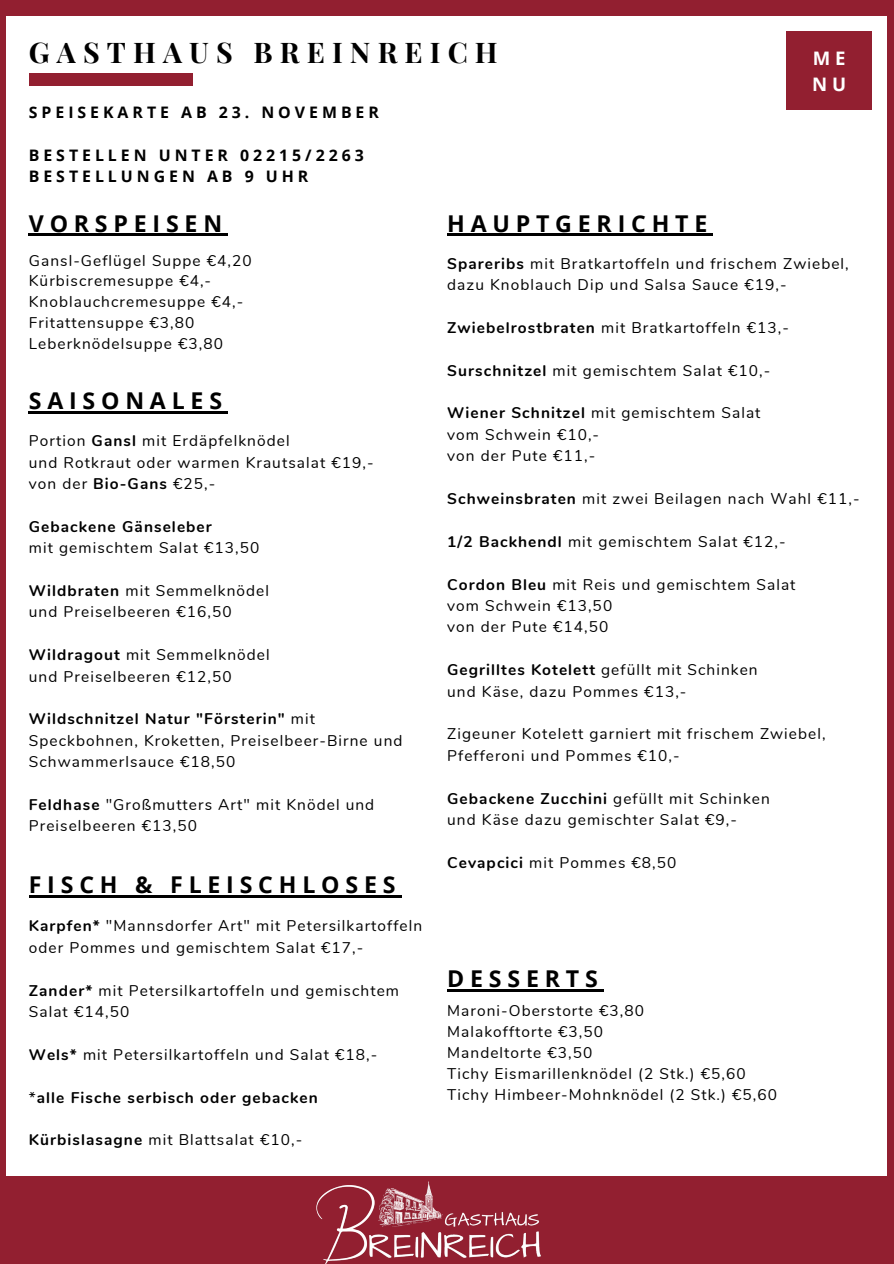
<style>
.page{position:relative;width:894px;height:1264px;background:#fff}
.page>*{position:absolute;margin:0;border:0;box-sizing:border-box;transform-origin:0 0}
.t1{font:700 28.5px "Playfair Display";letter-spacing:.25em;color:#000}
.t2{font:700 23.1px "Open Sans";letter-spacing:.25em;color:#000}
.t3{font:700 18.6px "Open Sans";color:#fff}
.t4{font:700 15.9px "Open Sans";letter-spacing:.25em;color:#000}
.t5{font:15.45px/21.5px "Nunito";letter-spacing:.07em;color:#000}
.t6{font:700 15.45px "Nunito";letter-spacing:.07em;color:#000}
.s1{font-weight:700}
.s2{font-weight:400}
</style>
<div class="page">
<div style="left:0;top:0;width:893px;height:1263px;background:#921f30"></div>
<div style="left:7px;top:16px;width:879px;height:1159px;background:#fff"></div>
<img style="left:312px;top:1175px;width:232px;height:88px">
<div style="left:786px;top:31px;width:85px;height:78px;background:#921f30"></div>
<div style="left:29px;top:73px;width:163px;height:13px;background:#921f30"></div>
<hr style="left:447px;top:234px;width:266px;height:2px;background:#000">
<hr style="left:29px;top:411px;width:199px;height:2px;background:#000">
<hr style="left:29px;top:895px;width:372px;height:2px;background:#000">
<hr style="left:29px;top:234px;width:199px;height:2px;background:#000">
<hr style="left:447px;top:989px;width:156px;height:2px;background:#000">
<p class="t1" style="left:29px;top:32px;width:470px">GASTHAUS BREINREICH</p>
<p class="t4" style="left:29px;top:101px;width:351px">SPEISEKARTE AB 23. NOVEMBER</p>
<p class="t4" style="left:29px;top:144px;width:336px">BESTELLEN UNTER 02215/2263</p>
<p class="t4" style="left:29px;top:165px;width:281px">BESTELLUNGEN AB 9 UHR</p>
<p class="t3" style="left:812px;top:45px;width:34px">M E</p>
<p class="t3" style="left:812px;top:71px;width:35px">N U</p>
<p class="t2" style="left:29px;top:207px;width:195px">VORSPEISEN</p>
<p class="t5" style="left:29px;top:250px;width:224px">Gansl-Geflügel Suppe €4,20</p>
<p class="t5" style="left:29px;top:270px;width:184px">Kürbiscremesuppe €4,-</p>
<p class="t5" style="left:29px;top:291px;width:216px">Knoblauchcremesuppe €4,-</p>
<p class="t5" style="left:29px;top:312px;width:167px">Fritattensuppe €3,80</p>
<p class="t5" style="left:29px;top:333px;width:196px">Leberknödelsuppe €3,80</p>
<p class="t2" style="left:29px;top:384px;width:195px">SAISONALES</p>
<p class="t5" style="left:29px;top:430px;width:262px">Portion <span class="s1">Gansl</span> mit Erdäpfelknödel</p>
<p class="t5" style="left:29px;top:451px;width:346px">und Rotkraut oder warmen Krautsalat €19,-</p>
<p class="t5" style="left:29px;top:473px;width:188px">von der <span class="s1">Bio-Gans</span> €25,-</p>
<p class="t6" style="left:29px;top:516px;width:184px">Gebackene Gänseleber</p>
<p class="t5" style="left:29px;top:537px;width:232px">mit gemischtem Salat €13,50</p>
<p class="t5" style="left:29px;top:580px;width:242px"><span class="s1">Wildbraten</span> mit Semmelknödel</p>
<p class="t5" style="left:29px;top:601px;width:204px">und Preiselbeeren €16,50</p>
<p class="t5" style="left:29px;top:644px;width:242px"><span class="s1">Wildragout</span> mit Semmelknödel</p>
<p class="t5" style="left:29px;top:665px;width:204px">und Preiselbeeren €12,50</p>
<p class="t5" style="left:29px;top:708px;width:375px"><span class="s1">Wildschnitzel Natur "Försterin"</span> mit<br>Speckbohnen, Kroketten, Preiselbeer-Birne und<br>Schwammerlsauce €18,50</p>
<p class="t5" style="left:29px;top:794px;width:347px"><span class="s1">Feldhase</span> "Großmutters Art" mit Knödel und<br>Preiselbeeren €13,50</p>
<p class="t2" style="left:29px;top:868px;width:368px">FISCH &amp; FLEISCHLOSES</p>
<p class="t5" style="left:29px;top:915px;width:394px"><span class="s1">Karpfen*</span> "Mannsdorfer Art" mit Petersilkartoffeln oder Pommes und gemischtem Salat €17,-</p>
<p class="t5" style="left:29px;top:979px;width:372px"><span class="s1">Zander*</span> mit Petersilkartoffeln und gemischtem<br>Salat €14,50</p>
<p class="t5" style="left:29px;top:1044px;width:350px"><span class="s1">Wels*</span> mit Petersilkartoffeln und Salat €18,-</p>
<p class="t6" style="left:29px;top:1086px;width:290px"><span class="s2">*</span>alle Fische serbisch oder gebacken</p>
<p class="t5" style="left:29px;top:1129px;width:275px"><span class="s1">Kürbislasagne</span> mit Blattsalat €10,-</p>
<p class="t2" style="left:447px;top:207px;width:262px">HAUPTGERICHTE</p>
<p class="t5" style="left:447px;top:253px;width:403px"><span class="s1">Spareribs</span> mit Bratkartoffeln und frischem Zwiebel, dazu Knoblauch Dip und Salsa Sauce €19,-</p>
<p class="t5" style="left:447px;top:317px;width:343px"><span class="s1">Zwiebelrostbraten</span> mit Bratkartoffeln €13,-</p>
<p class="t5" style="left:447px;top:360px;width:324px"><span class="s1">Surschnitzel</span> mit gemischtem Salat €10,-</p>
<p class="t5" style="left:447px;top:402px;width:315px"><span class="s1">Wiener Schnitzel</span> mit gemischtem Salat</p>
<p class="t5" style="left:447px;top:424px;width:153px">vom Schwein €10,-</p>
<p class="t5" style="left:447px;top:445px;width:149px">von der Pute €11,-</p>
<p class="t5" style="left:447px;top:488px;width:414px"><span class="s1">Schweinsbraten</span> mit zwei Beilagen nach Wahl €11,-</p>
<p class="t5" style="left:447px;top:531px;width:340px"><span class="s1">1/2 Backhendl</span> mit gemischtem Salat €12,-</p>
<p class="t5" style="left:447px;top:573px;width:350px"><span class="s1">Cordon Bleu</span> mit Reis und gemischtem Salat</p>
<p class="t5" style="left:447px;top:595px;width:166px">vom Schwein €13,50</p>
<p class="t5" style="left:447px;top:616px;width:163px">von der Pute €14,50</p>
<p class="t6" style="left:447px;top:659px;width:312px">Gegrilltes Kotelett <span class="s2">gefüllt mit Schinken</span></p>
<p class="t5" style="left:447px;top:680px;width:241px">und Käse, dazu Pommes €13,-</p>
<p class="t5" style="left:447px;top:723px;width:380px">Zigeuner Kotelett garniert mit frischem Zwiebel,<br>Pfefferoni und Pommes €10,-</p>
<p class="t5" style="left:447px;top:787px;width:324px"><span class="s1">Gebackene Zucchini</span> gefüllt mit Schinken</p>
<p class="t5" style="left:447px;top:809px;width:291px">und Käse dazu gemischter Salat €9,-</p>
<p class="t5" style="left:447px;top:852px;width:231px"><span class="s1">Cevapcici</span> mit Pommes €8,50</p>
<p class="t2" style="left:447px;top:962px;width:152px">DESSERTS</p>
<p class="t5" style="left:447px;top:1000px;width:198px">Maroni-Oberstorte €3,80</p>
<p class="t5" style="left:447px;top:1021px;width:157px">Malakofftorte €3,50</p>
<p class="t5" style="left:447px;top:1042px;width:146px">Mandeltorte €3,50</p>
<p class="t5" style="left:447px;top:1062px;width:300px">Tichy Eismarillenknödel (2 Stk.) €5,60</p>
<p class="t5" style="left:447px;top:1083px;width:331px">Tichy Himbeer-Mohnknödel (2 Stk.) €5,60</p>
</div>
